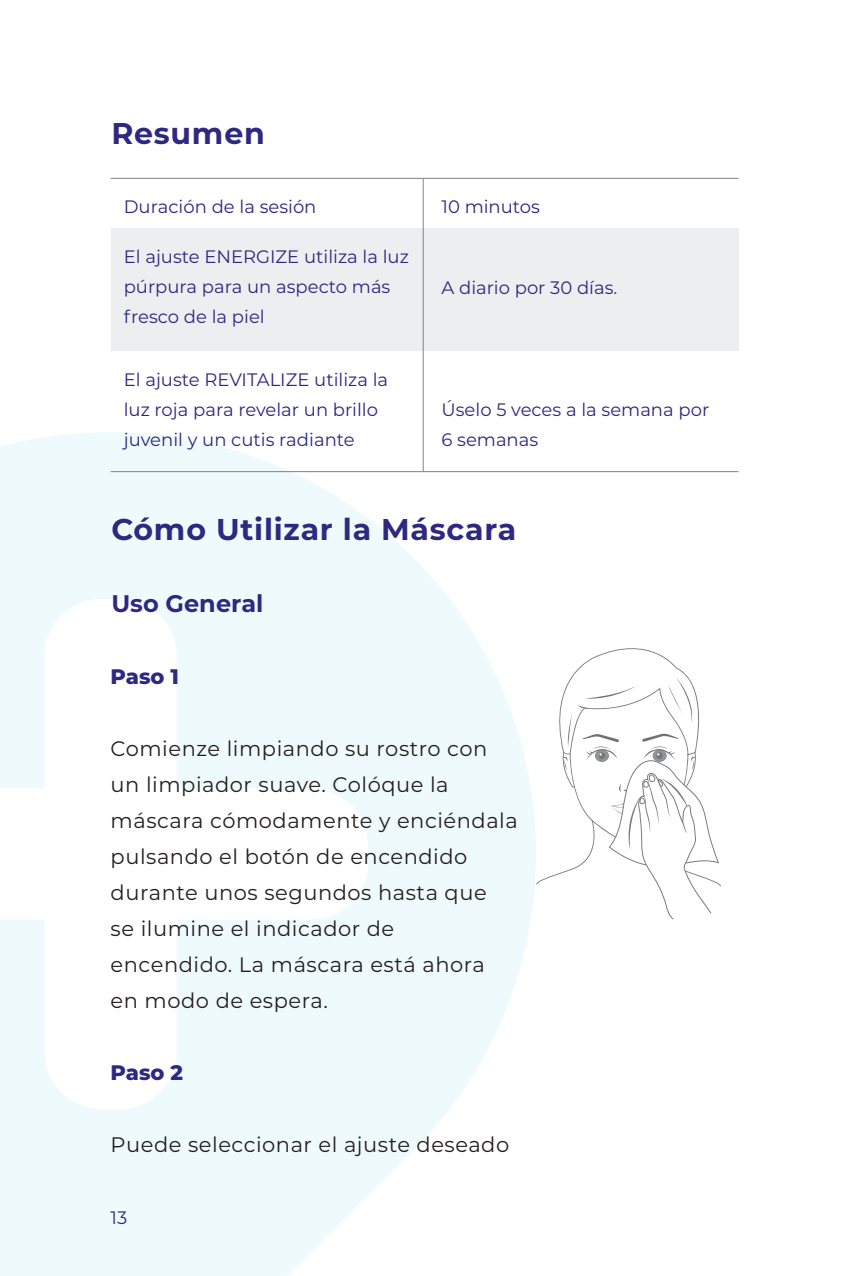
<style>
.page{position:relative;width:851px;height:1276px;background:#fff}
.page>*{position:absolute;margin:0;border:0;box-sizing:border-box;transform-origin:0 0}
.t1{font:700 30px "Montserrat";letter-spacing:.025em;color:#2d2882}
.t2{font:700 24px "Montserrat";color:#2d2882}
.t3{font:21px/36px "Montserrat";letter-spacing:.025em;color:#231f20}
.t4{font:800 21px "Montserrat";color:#2d2882}
.Text_2{font:18px/30px "Montserrat";color:#2d2882}
</style>
<div class="page">
<svg style="left:0;top:429px;width:539px;height:847px;fill:#effafc"></svg>
<div style="left:111px;top:228px;width:627px;height:123px;background:#eceeef"></div>
<hr style="left:111px;top:178px;width:627px;height:1px;background:#808285">
<hr style="left:111px;top:471px;width:627px;height:1px;background:#808285">
<hr style="left:422px;top:179px;width:1px;height:293px;background:#808285">
<svg style="left:536px;top:644px;width:185px;height:276px"></svg>
<p class="t1" style="left:111px;top:112px;width:155px">Resumen</p>
<p class="Text_2" style="left:124px;top:191px;width:194px">Duración de la sesión</p>
<p class="Text_2" style="left:124px;top:241px;width:286px">El ajuste ENERGIZE utiliza la luz púrpura para un aspecto más fresco de la piel</p>
<p class="Text_2" style="left:124px;top:364px;width:266px">El ajuste REVITALIZE utiliza la luz roja para revelar un brillo juvenil y un cutis radiante</p>
<p class="Text_2" style="left:441px;top:191px;width:100px">10 minutos</p>
<p class="Text_2" style="left:441px;top:272px;width:177px">A diario por 30 días.</p>
<p class="Text_2" style="left:441px;top:394px;width:269px">Úselo 5 veces a la semana por<br>6 semanas</p>
<p class="t1" style="left:111px;top:508px;width:406px">Cómo Utilizar la Máscara</p>
<p class="t2" style="left:111px;top:586px;width:153px">Uso General</p>
<p class="t4" style="left:111px;top:661px;width:70px">Paso 1</p>
<p class="t3" style="left:111px;top:730px;width:408px">Comienze limpiando su rostro con un limpiador suave. Colóque la máscara cómodamente y enciéndala pulsando el botón de encendido durante unos segundos hasta que<br>se ilumine el indicador de encendido. La máscara está ahora<br>en modo de espera.</p>
<p class="t4" style="left:111px;top:1057px;width:74px">Paso 2</p>
<p class="t3" style="left:111px;top:1126px;width:400px">Puede seleccionar el ajuste deseado</p>
<p class="Text_2" style="left:111px;top:1202px;width:18px">13</p>
</div>
